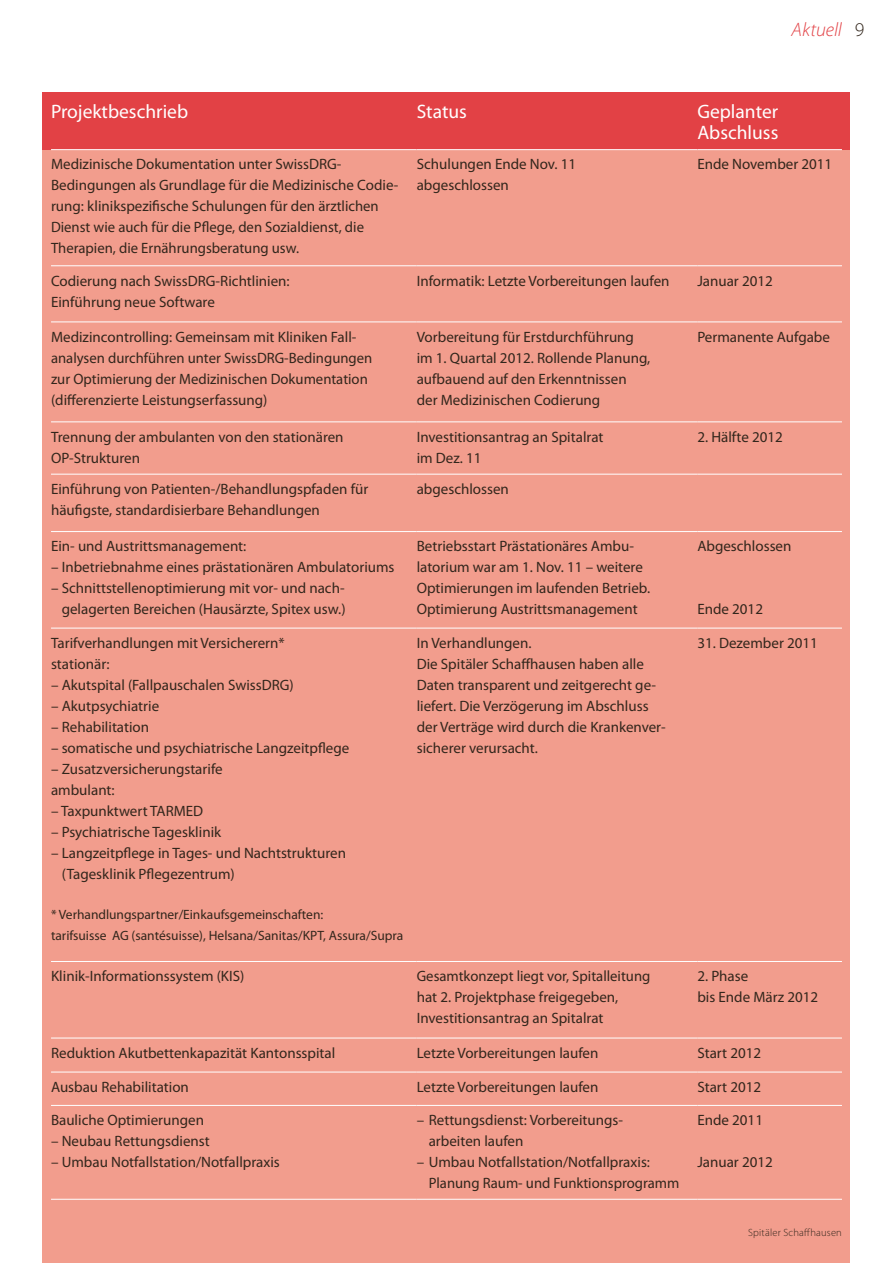
<style>
.page{position:relative;width:893px;height:1263px;background:#fff}
.page>*{position:absolute;margin:0;border:0;box-sizing:border-box;transform-origin:0 0}
.t1{font:19.5px/21px "Myriad Pro";color:#fff}
.t2{font:italic 300 19.5px "Myriad Pro";letter-spacing:-.005em;color:#e24145}
.t3{font:300 19.5px "Myriad Pro";color:#32261c}
.t4{font:15px/21px "Myriad Pro";color:#32261c}
.t5{font:13.5px/21px "Myriad Pro";letter-spacing:-.005em;color:#32261c}
.t6{font:300 10.5px "Myriad Pro";letter-spacing:.02em;color:#32261c}
</style>
<div class="page">
<div style="left:43px;top:95px;width:807px;height:1168px;background:#f29d8d"></div>
<div style="left:43px;top:92px;width:807px;height:58px;background:#e24145"></div>
<hr style="left:51px;top:149px;width:366px;height:1px;background:#fff">
<hr style="left:417px;top:149px;width:280px;height:1px;background:#fff">
<hr style="left:697px;top:149px;width:145px;height:1px;background:#fff">
<hr style="left:51px;top:265px;width:366px;height:1px;background:#fff">
<hr style="left:417px;top:265px;width:280px;height:1px;background:#fff">
<hr style="left:697px;top:265px;width:145px;height:1px;background:#fff">
<hr style="left:51px;top:321px;width:366px;height:1px;background:#fff">
<hr style="left:417px;top:321px;width:280px;height:1px;background:#fff">
<hr style="left:697px;top:321px;width:145px;height:1px;background:#fff">
<hr style="left:51px;top:421px;width:366px;height:1px;background:#fff">
<hr style="left:417px;top:421px;width:280px;height:1px;background:#fff">
<hr style="left:697px;top:421px;width:145px;height:1px;background:#fff">
<hr style="left:51px;top:474px;width:366px;height:1px;background:#fff">
<hr style="left:417px;top:474px;width:280px;height:1px;background:#fff">
<hr style="left:697px;top:474px;width:145px;height:1px;background:#fff">
<hr style="left:51px;top:531px;width:366px;height:1px;background:#fff">
<hr style="left:417px;top:531px;width:280px;height:1px;background:#fff">
<hr style="left:697px;top:531px;width:145px;height:1px;background:#fff">
<hr style="left:51px;top:628px;width:366px;height:1px;background:#fff">
<hr style="left:417px;top:628px;width:280px;height:1px;background:#fff">
<hr style="left:697px;top:628px;width:145px;height:1px;background:#fff">
<hr style="left:51px;top:961px;width:366px;height:1px;background:#fff">
<hr style="left:417px;top:961px;width:280px;height:1px;background:#fff">
<hr style="left:697px;top:961px;width:145px;height:1px;background:#fff">
<hr style="left:51px;top:1038px;width:366px;height:1px;background:#fff">
<hr style="left:417px;top:1038px;width:280px;height:1px;background:#fff">
<hr style="left:697px;top:1038px;width:145px;height:1px;background:#fff">
<hr style="left:51px;top:1072px;width:366px;height:1px;background:#fff">
<hr style="left:417px;top:1072px;width:280px;height:1px;background:#fff">
<hr style="left:697px;top:1072px;width:145px;height:1px;background:#fff">
<hr style="left:51px;top:1105px;width:366px;height:1px;background:#fff">
<hr style="left:417px;top:1105px;width:280px;height:1px;background:#fff">
<hr style="left:697px;top:1105px;width:145px;height:1px;background:#fff">
<hr style="left:51px;top:1199px;width:366px;height:1px;background:#fff">
<hr style="left:417px;top:1199px;width:280px;height:1px;background:#fff">
<hr style="left:697px;top:1199px;width:145px;height:1px;background:#fff">
<h1 class="t2" style="left:792px;top:18px;width:52px">Aktuell</h1>
<h1 class="t3" style="left:855px;top:18px;width:11px">9</h1>
<h1 class="t1" style="left:51px;top:100px;width:139px">Projektbeschrieb</h1>
<h1 class="t1" style="left:417px;top:100px;width:52px">Status</h1>
<h1 class="t1" style="left:697px;top:100px;width:83px">Geplanter<br>Abschluss</h1>
<p class="t4" style="left:51px;top:154px;width:349px">Medizinische Dokumentation unter SwissDRG-Bedingungen als Grundlage für die Medizinische Codie&shy;rung: klinikspezifische Schulungen für den ärztlichen Dienst wie auch für die Pflege, den Sozialdienst, die Therapien, die Ernährungsberatung usw.</p>
<p class="t4" style="left:417px;top:154px;width:161px">Schulungen Ende Nov. 11 abgeschlossen</p>
<p class="t4" style="left:697px;top:154px;width:136px">Ende November 2011</p>
<p class="t4" style="left:51px;top:270px;width:240px">Codierung nach SwissDRG-Richtlinien:<br>Einführung neue Software</p>
<p class="t4" style="left:417px;top:270px;width:254px">Informatik: Letzte Vorbereitungen laufen</p>
<p class="t4" style="left:697px;top:270px;width:77px">Januar 2012</p>
<p class="t4" style="left:51px;top:326px;width:323px">Medizincontrolling: Gemeinsam mit Kliniken Fall&shy;analysen durchführen unter SwissDRG-Bedingungen zur Optimierung der Medizinischen Dokumentation (differenzierte Leistungserfassung)</p>
<p class="t4" style="left:417px;top:326px;width:235px">Vorbereitung für Erstdurchführung im 1. Quartal 2012. Rollende Planung, aufbauend auf den Erkenntnissen der Medizinischen Codierung</p>
<p class="t4" style="left:697px;top:326px;width:134px">Permanente Aufgabe</p>
<p class="t4" style="left:51px;top:426px;width:294px">Trennung der ambulanten von den stationären<br>OP-Strukturen</p>
<p class="t4" style="left:417px;top:426px;width:188px">Investitionsantrag an Spitalrat im Dez. 11</p>
<p class="t4" style="left:697px;top:426px;width:87px">2. Hälfte 2012</p>
<p class="t4" style="left:51px;top:478px;width:319px">Einführung von Patienten-/Behandlungspfaden für häufigste, standardisierbare Behandlungen</p>
<p class="t4" style="left:417px;top:478px;width:94px">abgeschlossen</p>
<p class="t4" style="left:51px;top:535px;width:197px">Ein- und Austrittsmanagement:</p>
<p class="t4" style="left:51px;top:556px;width:345px">– Inbetriebnahme eines prästationären Ambulatoriums</p>
<p class="t4" style="left:51px;top:577px;width:296px;text-align:right">– Schnittstellenoptimierung mit vor- und nach&shy;gelagerten Bereichen (Hausärzte, Spitex usw.)</p>
<p class="t4" style="left:417px;top:535px;width:235px">Betriebsstart Prästationäres Ambu&shy;latorium war am 1. Nov. 11 – weitere Optimierungen im laufenden Betrieb.<br>Optimierung Austrittsmanagement</p>
<p class="t4" style="left:697px;top:535px;width:96px">Abgeschlossen</p>
<p class="t4" style="left:697px;top:598px;width:67px">Ende 2012</p>
<p class="t4" style="left:51px;top:632px;width:235px">Tarifverhandlungen mit Versicherern* stationär:</p>
<p class="t4" style="left:51px;top:674px;width:244px">– Akutspital (Fallpauschalen SwissDRG)</p>
<p class="t4" style="left:51px;top:695px;width:110px">– Akutpsychiatrie</p>
<p class="t4" style="left:51px;top:716px;width:100px">– Rehabilitation</p>
<p class="t4" style="left:51px;top:737px;width:300px">– somatische und psychiatrische Langzeitpflege</p>
<p class="t4" style="left:51px;top:758px;width:173px">– Zusatzversicherungstarife ambulant:</p>
<p class="t4" style="left:51px;top:800px;width:154px">– Taxpunktwert TARMED</p>
<p class="t4" style="left:51px;top:821px;width:172px">– Psychiatrische Tagesklinik</p>
<p class="t4" style="left:62px;top:842px;width:286px;text-indent:-11px">– Langzeitpflege in Tages- und Nachtstrukturen (Tagesklinik Pflegezentrum)</p>
<p class="t5" style="left:51px;top:904px;width:354px">* Verhandlungspartner/Einkaufsgemeinschaften:<br>tarifsuisse AG (santésuisse), Helsana/Sanitas/KPT, Assura/Supra</p>
<p class="t4" style="left:417px;top:632px;width:250px">In Verhandlungen.<br>Die Spitäler Schaffhausen haben alle<br>Daten transparent und zeitgerecht ge&shy;liefert. Die Verzögerung im Abschluss der Verträge wird durch die Krankenver&shy;sicherer verursacht.</p>
<p class="t4" style="left:697px;top:632px;width:122px">31. Dezember 2011</p>
<p class="t4" style="left:51px;top:965px;width:195px">Klinik-Informationssystem (KIS)</p>
<p class="t4" style="left:417px;top:965px;width:235px">Gesamtkonzept liegt vor, Spitalleitung hat 2. Projektphase freigegeben,<br>Investitionsantrag an Spitalrat</p>
<p class="t4" style="left:697px;top:965px;width:122px">2. Phase<br>bis Ende März 2012</p>
<p class="t4" style="left:51px;top:1042px;width:286px">Reduktion Akutbettenkapazität Kantonsspital</p>
<p class="t4" style="left:417px;top:1042px;width:183px">Letzte Vorbereitungen laufen</p>
<p class="t4" style="left:697px;top:1042px;width:65px">Start 2012</p>
<p class="t4" style="left:51px;top:1076px;width:139px">Ausbau Rehabilitation</p>
<p class="t4" style="left:417px;top:1076px;width:183px">Letzte Vorbereitungen laufen</p>
<p class="t4" style="left:697px;top:1076px;width:65px">Start 2012</p>
<p class="t4" style="left:51px;top:1109px;width:155px">Bauliche Optimierungen</p>
<p class="t4" style="left:51px;top:1130px;width:160px">– Neubau Rettungsdienst</p>
<p class="t4" style="left:51px;top:1151px;width:230px">– Umbau Notfallstation/Notfallpraxis</p>
<p class="t4" style="left:697px;top:1109px;width:67px">Ende 2011</p>
<p class="t4" style="left:697px;top:1151px;width:77px">Januar 2012</p>
<p class="t4" style="left:429px;top:1109px;width:196px;text-indent:-12px">– Rettungsdienst: Vorbereitungs&shy;arbeiten laufen</p>
<p class="t4" style="left:429px;top:1151px;width:252px;text-indent:-12px">– Umbau Notfallstation/Notfallpraxis:<br>Planung Raum- und Funktionsprogramm</p>
<p class="t6" style="left:748px;top:1226px;width:95px">Spitäler Schaffhausen</p>
<p class="t6" style="left:804px;top:1226px;width:8px">f</p>
</div>
